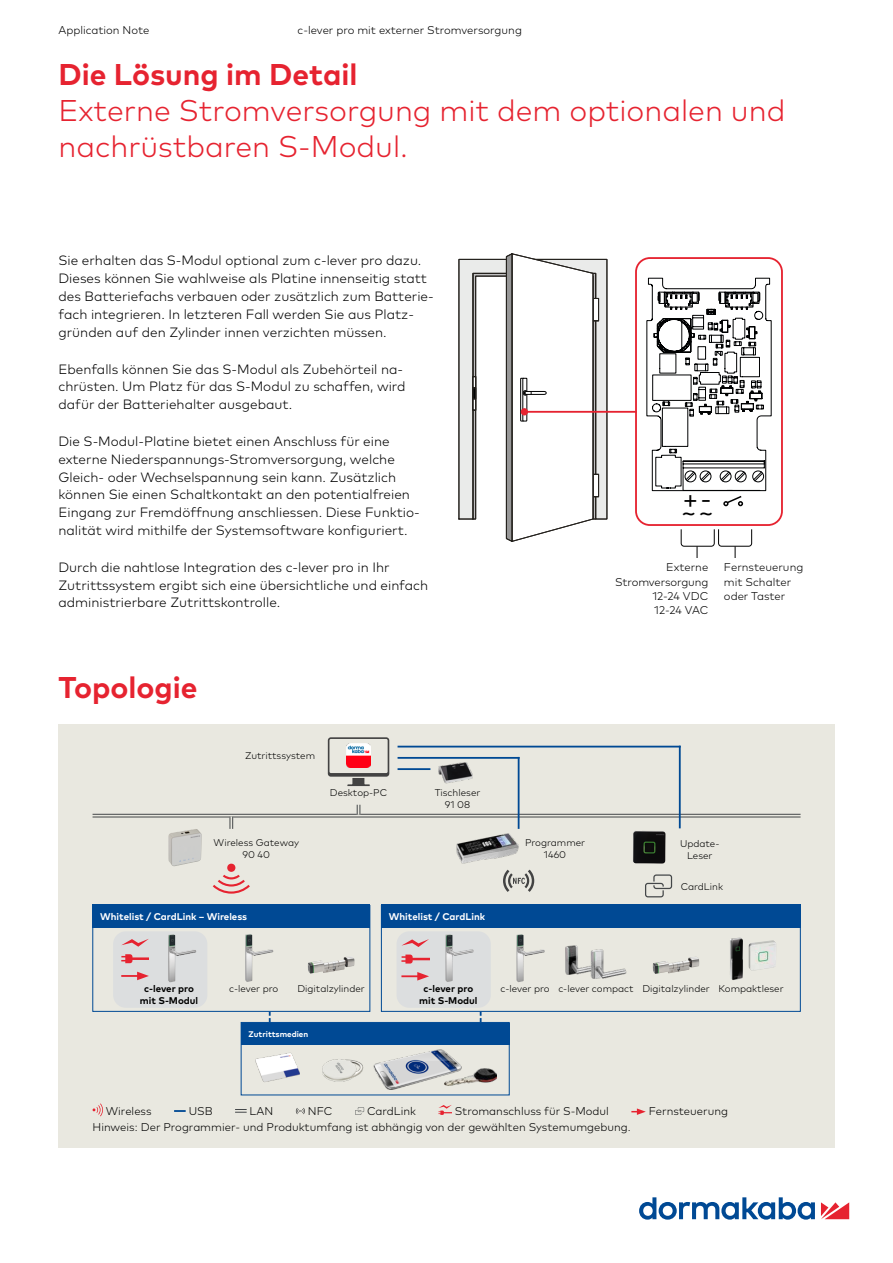
<style>
.page{position:relative;width:893px;height:1263px;background:#fff}
.page>*{position:absolute;margin:0;border:0;box-sizing:border-box;transform-origin:0 0}
.t1{font:300 30px/36px "Mark Pro";color:#e62330}
.t2{font:700 30px "Mark Pro";color:#e62330}
.t3{font:26.7px "Mark Pro";color:#000}
.t4{font:300 13.5px/18px "Mark Pro";color:#000}
.t5{font:300 11.25px/14.2px "Mark Pro";color:#000}
.t6{font:300 9.75px/12px "Mark Pro";color:#000;text-align:center}
.t7{font:700 9.75px "Mark Pro";color:#fff}
.t8{font:700 9.75px/12px "Mark Pro";color:#000;text-align:center}
.t9{font:700 8.1px "Mark Pro";color:#fff}
</style>
<div class="page">
<svg style="left:821px;top:1202px;width:28px;height:17px"></svg>
<svg style="left:639px;top:1197px;width:176px;height:22px"></svg>
<svg style="left:458px;top:253px;width:150px;height:289px"></svg>
<div style="left:635px;top:257px;width:148px;height:269px;border:2px solid #e62330;border-radius:14px"></div>
<hr style="left:524px;top:411px;width:112px;height:2px;background:#e62330">
<div style="left:521px;top:408px;width:7px;height:7px;background:#e62330;border-radius:50%"></div>
<svg style="left:680px;top:529px;width:72px;height:28px"></svg>
<svg style="left:646px;top:257px;width:126px;height:249px"></svg>
<div style="left:59px;top:724px;width:776px;height:424px;background:#e9e8e0"></div>
<div style="left:113px;top:931px;width:94px;height:77px;background:#dcdedf;border-radius:13px"></div>
<div style="left:397px;top:931px;width:94px;height:77px;background:#dcdedf;border-radius:13px"></div>
<hr style="left:93px;top:814px;width:707px;height:1px;background:#444749">
<hr style="left:93px;top:816px;width:707px;height:1px;background:#444749">
<img style="left:438px;top:762px;width:35px;height:21px">
<svg style="left:357px;top:805px;width:3px;height:10px"></svg>
<hr style="left:398px;top:757px;width:121px;height:2px;background:#004994">
<img style="left:308px;top:957px;width:47px;height:16px">
<img style="left:245px;top:934px;width:29px;height:48px">
<img style="left:653px;top:957px;width:46px;height:17px">
<img style="left:516px;top:934px;width:29px;height:48px">
<img style="left:565px;top:945px;width:62px;height:34px">
<img style="left:748px;top:940px;width:28px;height:31px">
<img style="left:730px;top:937px;width:13px;height:43px">
<hr style="left:398px;top:768px;width:32px;height:2px;background:#004994">
<svg style="left:269px;top:1011px;width:2px;height:11px"></svg>
<svg style="left:480px;top:1011px;width:2px;height:11px"></svg>
<img style="left:168px;top:829px;width:34px;height:37px">
<svg style="left:213px;top:863px;width:37px;height:31px"></svg>
<img style="left:168px;top:934px;width:28px;height:48px">
<img style="left:445px;top:934px;width:29px;height:48px">
<hr style="left:398px;top:746px;width:283px;height:1px;background:#004994">
<div style="left:381px;top:904px;width:419px;height:23px;background:#004994"></div>
<div style="left:93px;top:904px;width:277px;height:23px;background:#004994"></div>
<svg style="left:92px;top:1103px;width:11px;height:13px"></svg>
<svg style="left:174px;top:1110px;width:12px;height:2px"></svg>
<svg style="left:235px;top:1109px;width:12px;height:4px"></svg>
<svg style="left:296px;top:1108px;width:9px;height:6px"></svg>
<svg style="left:355px;top:1107px;width:9px;height:8px"></svg>
<svg style="left:438px;top:1105px;width:14px;height:10px"></svg>
<svg style="left:631px;top:1108px;width:15px;height:7px"></svg>
<hr style="left:518px;top:757px;width:1px;height:72px;background:#004994">
<hr style="left:679px;top:746px;width:2px;height:82px;background:#004994">
<img style="left:456px;top:833px;width:63px;height:31px">
<svg style="left:503px;top:870px;width:31px;height:22px"></svg>
<img style="left:633px;top:831px;width:33px;height:33px">
<svg style="left:645px;top:874px;width:27px;height:23px"></svg>
<div style="left:241px;top:1022px;width:268px;height:22px;background:#004994"></div>
<img style="left:467px;top:1068px;width:29px;height:16px">
<img style="left:370px;top:1044px;width:97px;height:51px">
<img style="left:322px;top:1059px;width:42px;height:23px">
<img style="left:255px;top:1052px;width:45px;height:30px">
<svg style="left:328px;top:737px;width:61px;height:49px"></svg>
<svg style="left:229px;top:816px;width:4px;height:13px"></svg>
<svg style="left:401px;top:954px;width:28px;height:9px"></svg>
<svg style="left:402px;top:939px;width:27px;height:8px"></svg>
<svg style="left:401px;top:972px;width:28px;height:8px"></svg>
<svg style="left:121px;top:954px;width:28px;height:9px"></svg>
<svg style="left:121px;top:939px;width:28px;height:8px"></svg>
<svg style="left:121px;top:972px;width:28px;height:8px"></svg>
<p class="t5" style="left:58px;top:22px;width:92px">Application Note</p>
<p class="t5" style="left:298px;top:22px;width:226px">c-lever pro mit externer Stromversorgung</p>
<h1 class="t2" style="left:58px;top:52px;width:300px">Die Lösung im Detail</h1>
<h1 class="t1" style="left:58px;top:91px;width:728px">Externe Stromversorgung mit dem optionalen und nachrüstbaren S-Modul.</h1>
<p class="t4" style="left:58px;top:251px;width:377px">Sie erhalten das S-Modul optional zum c-lever pro dazu.<br>Dieses können Sie wahlweise als Platine innenseitig statt des Batteriefachs verbauen oder zusätzlich zum Batterie&shy;fach integrieren. In letzteren Fall werden Sie aus Platz&shy;gründen auf den Zylinder innen verzichten müssen.</p>
<p class="t4" style="left:58px;top:359px;width:349px">Ebenfalls können Sie das S-Modul als Zubehörteil na&shy;chrüsten. Um Platz für das S-Modul zu schaffen, wird dafür der Batteriehalter ausgebaut.</p>
<p class="t4" style="left:58px;top:431px;width:363px">Die S-Modul-Platine bietet einen Anschluss für eine externe Niederspannungs-Stromversorgung, welche Gleich- oder Wechselspannung sein kann. Zusätzlich können Sie einen Schaltkontakt an den potentialfreien Eingang zur Fremdöffnung anschliessen. Diese Funktio&shy;nalität wird mithilfe der Systemsoftware konfiguriert.</p>
<p class="t4" style="left:58px;top:557px;width:371px">Durch die nahtlose Integration des c-lever pro in Ihr<br>Zutrittssystem ergibt sich eine übersichtliche und einfach administrierbare Zutrittskontrolle.</p>
<h1 class="t2" style="left:58px;top:664px;width:141px">Topologie</h1>
<p class="t6" style="left:245px;top:749px;width:72px">Zutrittssystem</p>
<p class="t6" style="left:214px;top:836px;width:87px">Wireless Gateway<br>90 40</p>
<p class="t6" style="left:330px;top:786px;width:59px">Desktop-PC</p>
<p class="t6" style="left:435px;top:786px;width:47px">Tischleser<br>91 08</p>
<p class="t7" style="left:100px;top:909px;width:148px">Whitelist / CardLink – Wireless</p>
<p class="t7" style="left:389px;top:909px;width:98px">Whitelist / CardLink</p>
<h2 class="t3" style="left:682px;top:479px;width:31px">+-</h2>
<h2 class="t3" style="left:681px;top:492px;width:35px">~~</h2>
<p class="t5" style="left:615px;top:559px;width:95px;text-align:right">Externe<br>Stromversorgung<br>12-24 VDC<br>12-24 VAC</p>
<p class="t5" style="left:724px;top:559px;width:81px">Fernsteuerung mit Schalter oder Taster</p>
<p class="t6" style="left:525px;top:836px;width:62px">Programmer<br>1460</p>
<p class="t6" style="left:680px;top:836px;width:41px">Update-<br>Leser</p>
<p class="t6" style="left:681px;top:880px;width:44px">CardLink</p>
<p class="t8" style="left:140px;top:982px;width:60px">c-lever pro mit S-Modul</p>
<p class="t8" style="left:419px;top:982px;width:60px">c-lever pro mit S-Modul</p>
<p class="t6" style="left:229px;top:982px;width:51px">c-lever pro</p>
<p class="t6" style="left:297px;top:982px;width:69px">Digitalzylinder</p>
<p class="t6" style="left:500px;top:982px;width:285px">c-lever pro c-lever compact Digitalzylinder Kompaktleser</p>
<p class="t9" style="left:249px;top:1028px;width:61px">Zutrittsmedien</p>
<p class="t5" style="left:106px;top:1103px;width:47px">Wireless</p>
<p class="t5" style="left:189px;top:1103px;width:25px">USB</p>
<p class="t5" style="left:250px;top:1103px;width:25px">LAN</p>
<p class="t5" style="left:308px;top:1103px;width:26px">NFC</p>
<p class="t5" style="left:367px;top:1103px;width:50px">CardLink</p>
<p class="t5" style="left:455px;top:1103px;width:156px">Stromanschluss für S-Modul</p>
<p class="t5" style="left:649px;top:1103px;width:81px">Fernsteuerung</p>
<p class="t5" style="left:93px;top:1119px;width:540px">Hinweis: Der Programmier- und Produktumfang ist abhängig von der gewählten Systemumgebung.</p>
</div>
